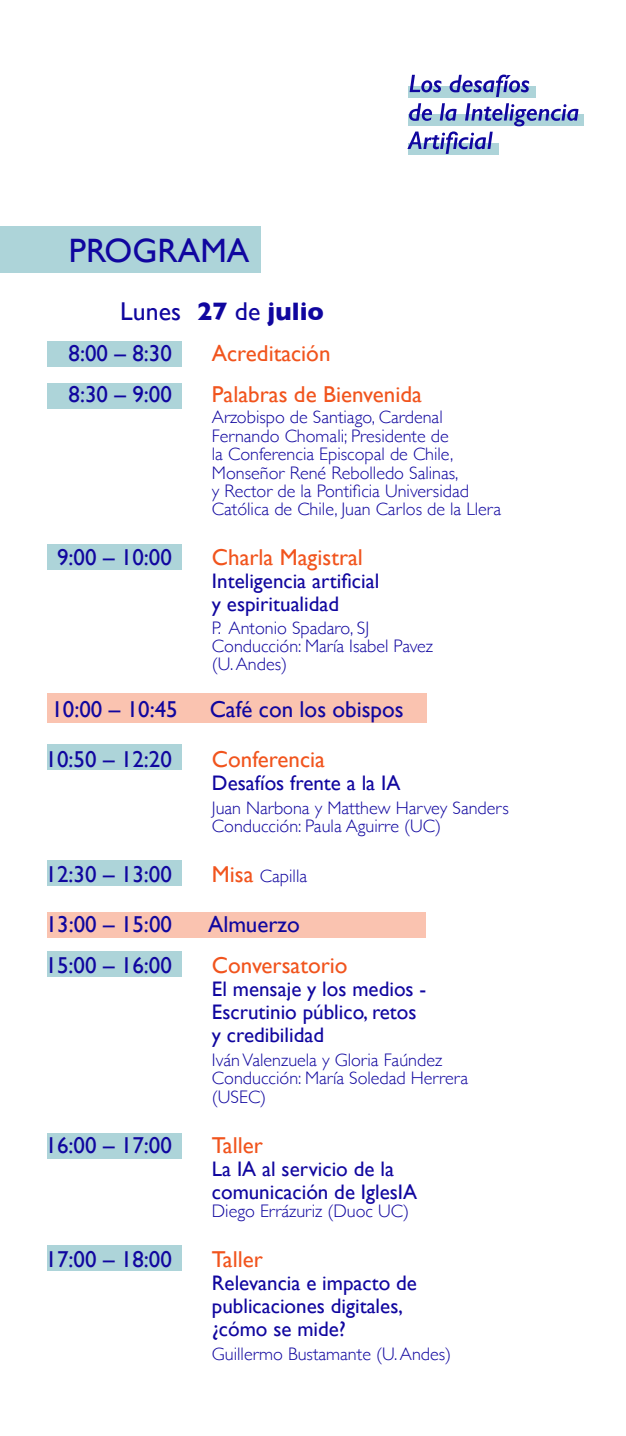
<style>
.page{position:relative;width:626px;height:1436px;background:#fff}
.page>*{position:absolute;margin:0;border:0;box-sizing:border-box;transform-origin:0 0}
.t1{font:33.75px "Gill Sans";color:#10069f}
.t2{font:700 25.65px "Gill Sans";color:#10069f}
.t3{font:25.65px "Gill Sans";color:#10069f}
.t4{font:22.95px "Gill Sans";color:#10069f}
.t5{font:22.95px "Gill Sans";color:#f1541d}
.t6{font:20.93px/22.9px "Gill Sans";color:#10069f}
.t7{font:300 18px/18.4px "Gill Sans";color:#10069f}
.s1{font-weight:400}
.s2{font-weight:400;font-size:22.95px;color:#f1541d}
</style>
<div class="page">
<div style="left:0;top:227px;width:260px;height:46px;background:#add4d9"></div>
<div style="left:47px;top:693px;width:379px;height:29px;background:#fac3b0"></div>
<div style="left:47px;top:341px;width:134px;height:25px;background:#add4d9"></div>
<div style="left:47px;top:384px;width:134px;height:25px;background:#add4d9"></div>
<div style="left:47px;top:544px;width:134px;height:25px;background:#add4d9"></div>
<div style="left:47px;top:744px;width:134px;height:25px;background:#add4d9"></div>
<div style="left:47px;top:860px;width:134px;height:25px;background:#add4d9"></div>
<div style="left:47px;top:950px;width:134px;height:26px;background:#add4d9"></div>
<div style="left:47px;top:1132px;width:134px;height:26px;background:#add4d9"></div>
<div style="left:47px;top:1245px;width:134px;height:25px;background:#add4d9"></div>
<div style="left:47px;top:912px;width:379px;height:25px;background:#fac3b0"></div>
<div style="left:408px;top:86px;width:127px;height:12px;background:#add4d9"></div>
<div style="left:408px;top:114px;width:174px;height:12px;background:#add4d9"></div>
<svg style="left:407px;top:103px;width:171px;height:51px"></svg>
<svg style="left:409px;top:75px;width:119px;height:22px"></svg>
<p class="t1" style="left:69px;top:230px;width:182px">PROGRAMA</p>
<p class="t3" style="left:120px;top:296px;width:62px">Lunes</p>
<p class="t2" style="left:197px;top:291px;width:128px">27 <span class="s1">de</span> julio</p>
<p class="t4" style="left:68px;top:340px;width:105px">8:00 – 8:30</p>
<p class="t5" style="left:212px;top:340px;width:120px">Acreditación</p>
<p class="t4" style="left:68px;top:381px;width:105px">8:30 – 9:00</p>
<p class="t5" style="left:212px;top:381px;width:211px">Palabras de Bienvenida</p>
<p class="t7" style="left:212px;top:407px;width:290px">Arzobispo de Santiago, Cardenal Fernando Chomali; Presidente de<br>la Conferencia Episcopal de Chile, Monseñor René Rebolledo Salinas,<br>y Rector de la Pontificia Universidad Católica de Chile, Juan Carlos de la Llera</p>
<p class="t4" style="left:57px;top:544px;width:116px">9:00 – 10:00</p>
<p class="t5" style="left:212px;top:544px;width:152px">Charla Magistral</p>
<p class="t6" style="left:212px;top:569px;width:169px">Inteligencia artificial y espiritualidad</p>
<p class="t7" style="left:212px;top:617px;width:158px">P. Antonio Spadaro, SJ</p>
<p class="t7" style="left:212px;top:636px;width:222px">Conducción: María Isabel Pavez</p>
<p class="t7" style="left:212px;top:654px;width:77px">(U. Andes)</p>
<p class="t4" style="left:51px;top:695px;width:128px">10:00 – 10:45</p>
<p class="t4" style="left:209px;top:695px;width:195px">Café con los obispos</p>
<p class="t4" style="left:46px;top:745px;width:128px">10:50 – 12:20</p>
<p class="t5" style="left:212px;top:745px;width:114px">Conferencia</p>
<p class="t6" style="left:212px;top:770px;width:190px">Desafíos frente a la IA</p>
<p class="t7" style="left:212px;top:797px;width:298px">Juan Narbona y Matthew Harvey Sanders</p>
<p class="t7" style="left:212px;top:815px;width:230px">Conducción: Paula Aguirre (UC)</p>
<p class="t4" style="left:46px;top:860px;width:128px">12:30 – 13:00</p>
<p class="t7" style="left:212px;top:865px;width:97px"><span class="s2">Misa</span> Capilla</p>
<p class="t4" style="left:46px;top:910px;width:128px">13:00 – 15:00</p>
<p class="t4" style="left:208px;top:910px;width:93px">Almuerzo</p>
<p class="t4" style="left:46px;top:951px;width:128px">15:00 – 16:00</p>
<p class="t5" style="left:212px;top:951px;width:137px">Conversatorio</p>
<p class="t6" style="left:212px;top:977px;width:216px">El mensaje y los medios -<br>Escrutinio público, retos y credibilidad</p>
<p class="t7" style="left:212px;top:1049px;width:231px">Iván Valenzuela y Gloria Faúndez</p>
<p class="t7" style="left:212px;top:1068px;width:257px">Conducción: María Soledad Herrera (USEC)</p>
<p class="t4" style="left:46px;top:1131px;width:128px">16:00 – 17:00</p>
<p class="t5" style="left:212px;top:1131px;width:52px">Taller</p>
<p class="t6" style="left:212px;top:1156px;width:207px">La IA al servicio de la comunicación de IglesIA</p>
<p class="t7" style="left:212px;top:1200px;width:198px">Diego Errázuriz (Duoc UC)</p>
<p class="t4" style="left:46px;top:1245px;width:128px">17:00 – 18:00</p>
<p class="t5" style="left:212px;top:1245px;width:52px">Taller</p>
<p class="t6" style="left:212px;top:1271px;width:206px">Relevancia e impacto de publicaciones digitales, ¿cómo se mide?</p>
<p class="t7" style="left:212px;top:1343px;width:241px">Guillermo Bustamante (U. Andes)</p>
</div>
